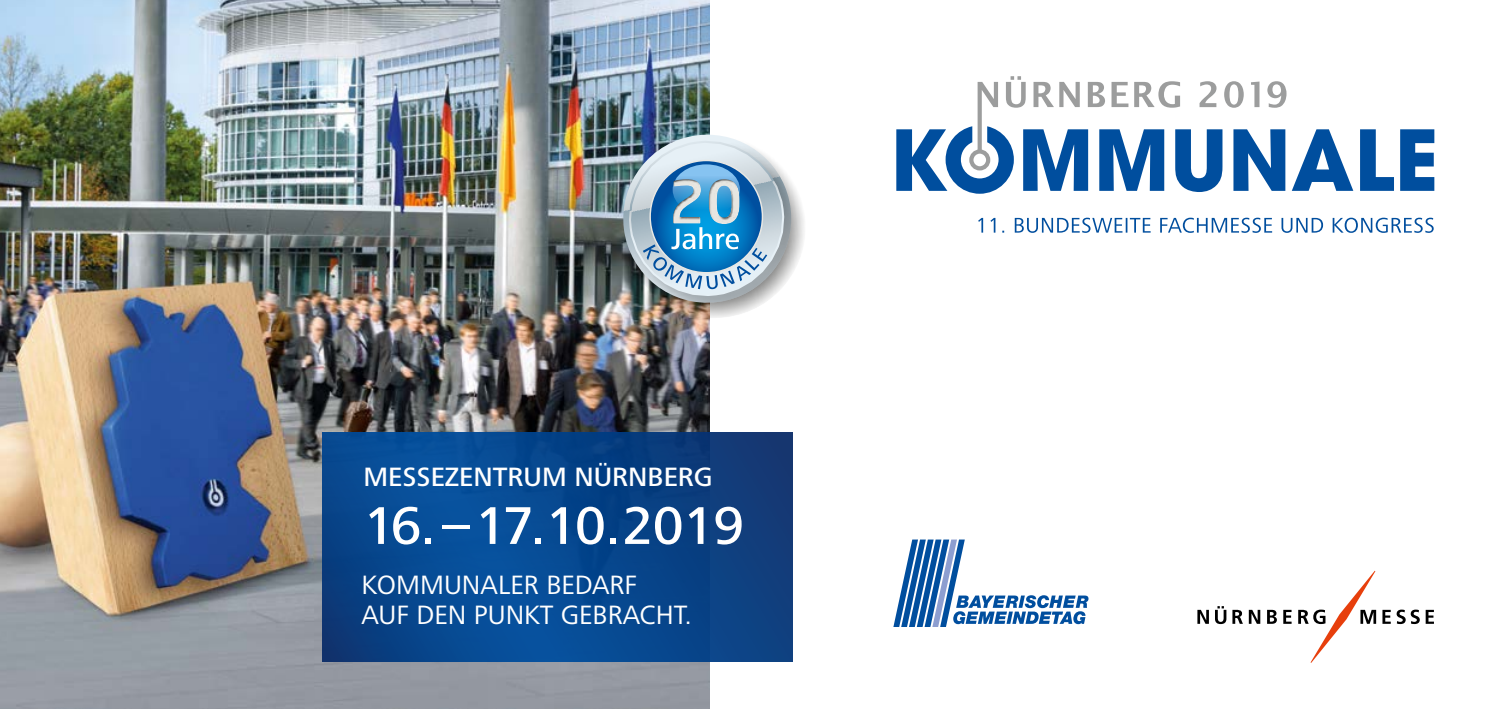
<style>
.page{position:relative;width:1489px;height:709px;background:#fff}
.page>*{position:absolute;margin:0;border:0;box-sizing:border-box;transform-origin:0 0}
.t1{font:500 55px "Frutiger Next LTW1 G";letter-spacing:-.02em;color:#fff}
.t2{font:27.5px/30px "Frutiger Next LTW1 G";color:#fff}
.t3{font:500 27.5px "Frutiger Next LTW1 G";color:#fff}
</style>
<div class="page">
<img style="left:0;top:0;width:709px;height:709px">
<svg style="left:322px;top:432px;width:470px;height:229px;background:#08458a"></svg>
<svg style="left:896px;top:76px;width:538px;height:118px"></svg>
<svg style="left:978px;top:218px;width:455px;height:15px"></svg>
<svg style="left:1197px;top:610px;width:11px;height:14px"></svg>
<svg style="left:1215px;top:606px;width:11px;height:18px"></svg>
<svg style="left:1232px;top:609px;width:10px;height:15px"></svg>
<svg style="left:1248px;top:610px;width:12px;height:14px"></svg>
<svg style="left:1267px;top:610px;width:9px;height:14px"></svg>
<svg style="left:1283px;top:610px;width:8px;height:14px"></svg>
<svg style="left:1298px;top:570px;width:77px;height:93px"></svg>
<svg style="left:1382px;top:610px;width:8px;height:14px"></svg>
<svg style="left:1396px;top:609px;width:23px;height:15px"></svg>
<svg style="left:1425px;top:610px;width:8px;height:14px"></svg>
<svg style="left:893px;top:539px;width:195px;height:88px"></svg>
<img style="left:610px;top:123px;width:100px;height:207px">
<img style="left:618px;top:130px;width:186px;height:193px">
<p class="t3" style="left:363px;top:461px;width:350px">MESSEZENTRUM NÜRNBERG</p>
<h1 class="t1" style="left:363px;top:494px;width:382px">16.–17.10.2019</h1>
<p class="t2" style="left:361px;top:570px;width:332px">KOMMUNALER BEDARF<br>AUF DEN PUNKT GEBRACHT.</p>
</div>
